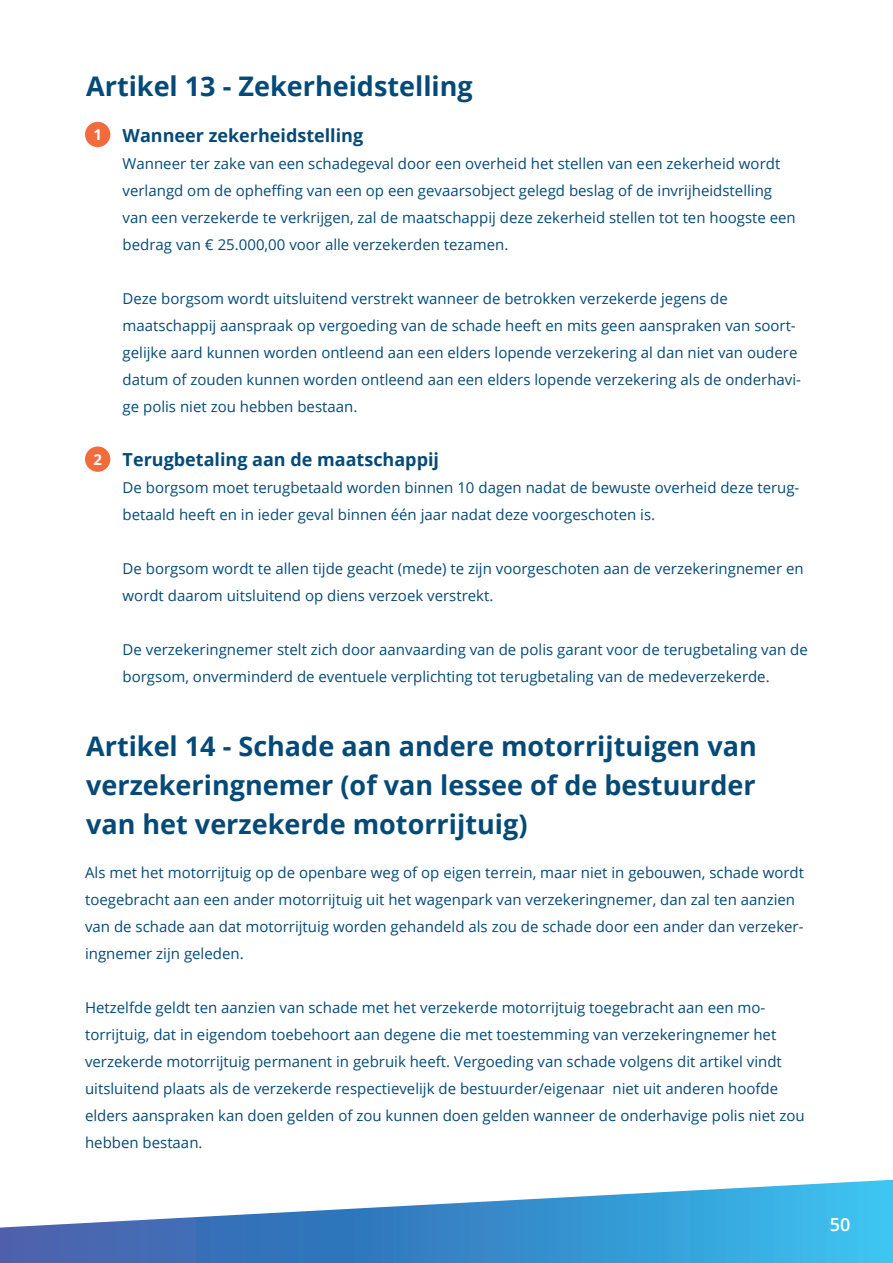
<style>
.page{position:relative;width:893px;height:1263px;background:#fff}
.page>*{position:absolute;margin:0;border:0;box-sizing:border-box;transform-origin:0 0}
.t1{font:700 27px/39px "Open Sans";color:#054a77;text-align:justify}
.Tekst_small{font:700 18px "Open Sans";color:#054a77}
.t2{font:600 18px "Open Sans";color:#fff}
.Tekst_small-2{font:15px/27px "Open Sans";color:#054a77}
.t3{font:700 15px "Open Sans";color:#fff}
</style>
<div class="page">
<div style="left:85px;top:122px;width:25px;height:25px;background:#f26b3d;border-radius:50%"></div>
<div style="left:85px;top:446px;width:25px;height:26px;background:#f26b3d;border-radius:50%"></div>
<svg style="left:0;top:1180px;width:893px;height:83px"></svg>
<p class="t1" style="left:86px;top:66px;width:388px">Artikel 13 - Zekerheidstelling</p>
<p class="Tekst_small" style="left:123px;top:123px;width:242px">Wanneer zekerheidstelling</p>
<p class="Tekst_small-2" style="left:123px;top:150px;width:675px">Wanneer ter zake van een schadegeval door een overheid het stellen van een zekerheid wordt verlangd om de opheffing van een op een gevaarsobject gelegd beslag of de invrijheidstelling van een verzekerde te verkrijgen, zal de maatschappij deze zekerheid stellen tot ten hoogste een bedrag van € 25.000,00 voor alle verzekerden tezamen.</p>
<p class="Tekst_small-2" style="left:123px;top:285px;width:680px">Deze borgsom wordt uitsluitend verstrekt wanneer de betrokken verzekerde jegens de maatschappij aanspraak op vergoeding van de schade heeft en mits geen aanspraken van soort&shy;gelijke aard kunnen worden ontleend aan een elders lopende verzekering al dan niet van oudere datum of zouden kunnen worden ontleend aan een elders lopende verzekering als de onderhavi&shy;ge polis niet zou hebben bestaan.</p>
<p class="Tekst_small" style="left:123px;top:447px;width:318px">Terugbetaling aan de maatschappij</p>
<p class="Tekst_small-2" style="left:123px;top:474px;width:678px">De borgsom moet terugbetaald worden binnen 10 dagen nadat de bewuste overheid deze terug&shy;betaald heeft en in ieder geval binnen één jaar nadat deze voorgeschoten is.</p>
<p class="Tekst_small-2" style="left:123px;top:555px;width:683px">De borgsom wordt te allen tijde geacht (mede) te zijn voorgeschoten aan de verzekeringnemer en wordt daarom uitsluitend op diens verzoek verstrekt.</p>
<p class="Tekst_small-2" style="left:123px;top:636px;width:687px">De verzekeringnemer stelt zich door aanvaarding van de polis garant voor de terugbetaling van de borgsom, onverminderd de eventuele verplichting tot terugbetaling van de medeverzekerde.</p>
<p class="t3" style="left:93px;top:124px;width:10px">1</p>
<p class="t3" style="left:93px;top:449px;width:10px">2</p>
<p class="t1" style="left:86px;top:726px;width:672px">Artikel 14 - Schade aan andere motorrijtuigen van verzekeringnemer (of van lessee of de bestuurder van het verzekerde motorrijtuig)</p>
<p class="Tekst_small-2" style="left:85px;top:858px;width:720px">Als met het motorrijtuig op de openbare weg of op eigen terrein, maar niet in gebouwen, schade wordt toegebracht aan een ander motorrijtuig uit het wagenpark van verzekeringnemer, dan zal ten aanzien van de schade aan dat motorrijtuig worden gehandeld als zou de schade door een ander dan verzeker&shy;ingnemer zijn geleden.</p>
<p class="Tekst_small-2" style="left:85px;top:993px;width:721px">Hetzelfde geldt ten aanzien van schade met het verzekerde motorrijtuig toegebracht aan een mo&shy;torrijtuig, dat in eigendom toebehoort aan degene die met toestemming van verzekeringnemer het verzekerde motorrijtuig permanent in gebruik heeft. Vergoeding van schade volgens dit artikel vindt uitsluitend plaats als de verzekerde respectievelijk de bestuurder/eigenaar niet uit anderen hoofde elders aanspraken kan doen gelden of zou kunnen doen gelden wanneer de onderhavige polis niet zou hebben bestaan.</p>
<p class="t2" style="left:830px;top:1212px;width:22px">50</p>
</div>
